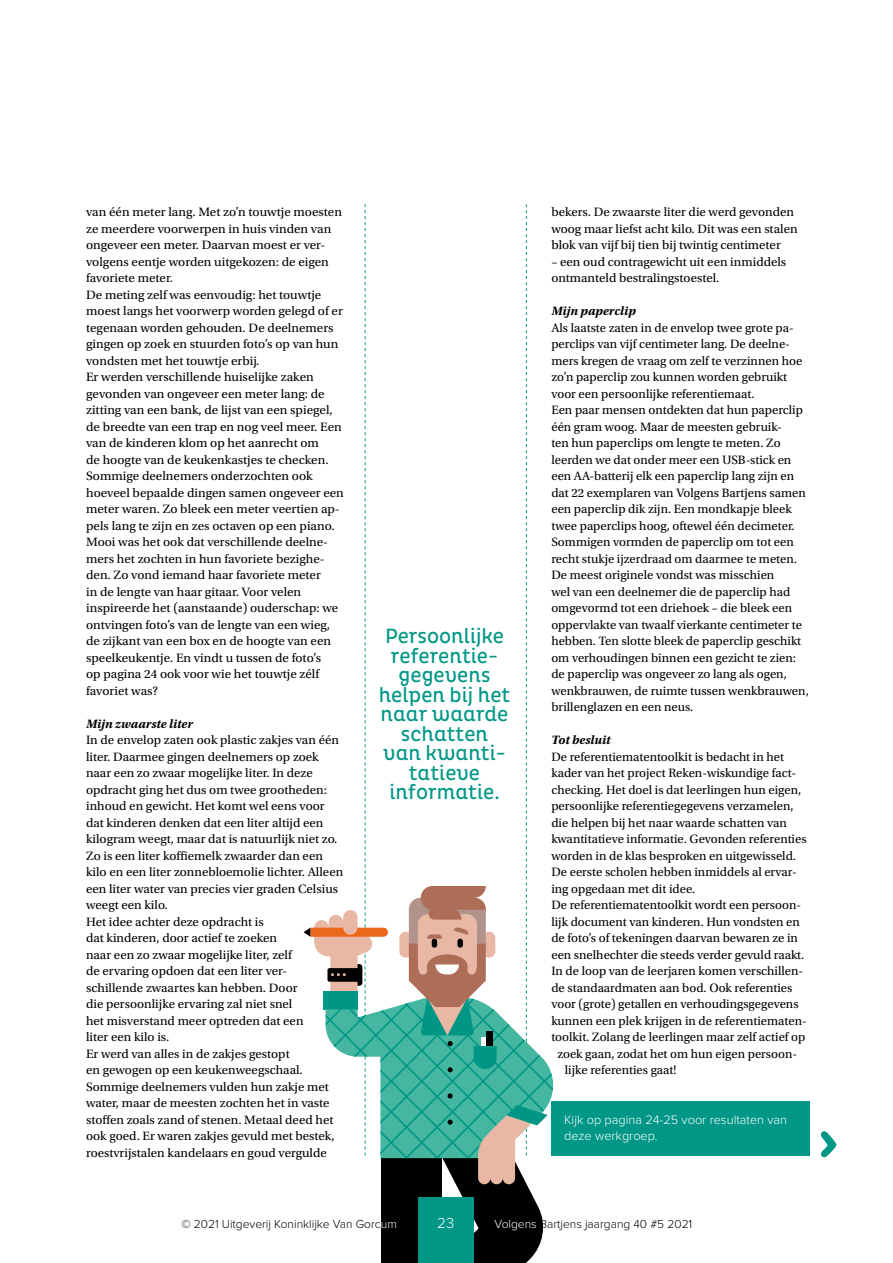
<style>
.page{position:relative;width:893px;height:1263px;background:#fff}
.page>*{position:absolute;margin:0;border:0;box-sizing:border-box;transform-origin:0 0}
.t1{font:21px/19.5px "Pluto Cond";color:#009786;text-align:center}
.t2{font:300 15px "Proxima Nova";color:#fff}
.t3{font:12.75px/16.5px "Utopia Std";color:#000}
.t4{font:300 12.75px/16.5px "Proxima Nova";color:#fff}
.t5{font:italic 700 12.75px "Utopia Std";color:#000}
.t6{font:300 12px "Proxima Nova";color:#000}
.s1{color:#fff}
</style>
<div class="page">
<div style="left:551px;top:1101px;width:259px;height:54px;background:#009786"></div>
<svg style="left:821px;top:1131px;width:15px;height:26px"></svg>
<svg style="left:304px;top:204px;width:253px;height:1059px"></svg>
<div style="left:418px;top:1197px;width:55px;height:66px;background:#009786"></div>
<p class="t3" style="left:86px;top:204px;width:259px">van één meter lang. Met zo’n touwtje moesten ze meerdere voorwerpen in huis vinden van ongeveer een meter. Daarvan moest er ver&shy;volgens eentje worden uitgekozen: de eigen favoriete meter.<br>De meting zelf was eenvoudig: het touwtje moest langs het voorwerp worden gelegd of er tegenaan worden gehouden. De deelnemers gingen op zoek en stuurden foto’s op van hun vondsten met het touwtje erbij.<br>Er werden verschillende huiselijke zaken gevonden van ongeveer een meter lang: de zitting van een bank, de lijst van een spiegel, de breedte van een trap en nog veel meer. Een van de kinderen klom op het aanrecht om<br>de hoogte van de keukenkastjes te checken.<br>Sommige deelnemers onderzochten ook hoeveel bepaalde dingen samen ongeveer een meter waren. Zo bleek een meter veertien ap&shy;pels lang te zijn en zes octaven op een piano.<br>Mooi was het ook dat verschillende deelne&shy;mers het zochten in hun favoriete bezighe&shy;den. Zo vond iemand haar favoriete meter<br>in de lengte van haar gitaar. Voor velen inspireerde het (aanstaande) ouderschap: we ontvingen foto’s van de lengte van een wieg, de zijkant van een box en de hoogte van een speelkeukentje. En vindt u tussen de foto’s<br>op pagina 24 ook voor wie het touwtje zélf favoriet was?</p>
<p class="t5" style="left:86px;top:716px;width:108px">Mijn zwaarste liter</p>
<p class="t3" style="left:86px;top:732px;width:259px">In de envelop zaten ook plastic zakjes van één liter. Daarmee gingen deelnemers op zoek naar een zo zwaar mogelijke liter. In deze opdracht ging het dus om twee grootheden: inhoud en gewicht. Het komt wel eens voor dat kinderen denken dat een liter altijd een kilogram weegt, maar dat is natuurlijk niet zo.<br>Zo is een liter koffiemelk zwaarder dan een kilo en een liter zonnebloemolie lichter. Alleen een liter water van precies vier graden Celsius weegt een kilo.<br>Het idee achter deze opdracht is<br>dat kinderen, door actief te zoeken<br>naar een zo zwaar mogelijke liter, zelf<br>de ervaring opdoen dat een liter ver&shy;schillende zwaartes kan hebben. Door<br>die persoonlijke ervaring zal niet snel<br>het misverstand meer optreden dat een<br>liter een kilo is.<br>Er werd van alles in de zakjes gestopt<br>en gewogen op een keukenweegschaal.<br>Sommige deelnemers vulden hun zakje met water, maar de meesten zochten het in vaste stoffen zoals zand of stenen. Metaal deed het ook goed. Er waren zakjes gevuld met bestek, roestvrijstalen kandelaars en goud vergulde</p>
<h1 class="t1" style="left:379px;top:626px;width:133px">Persoonlijke referentie&shy;gegevens helpen bij het naar waarde schatten<br>van kwanti&shy;tatieve informatie.</h1>
<p class="t3" style="left:551px;top:204px;width:248px">bekers. De zwaarste liter die werd gevonden woog maar liefst acht kilo. Dit was een stalen blok van vijf bij tien bij twintig centimeter</p>
<p class="t3" style="left:551px;top:253px;width:236px">– een oud contragewicht uit een inmiddels ontmanteld bestralingstoestel.</p>
<p class="t5" style="left:551px;top:303px;width:86px">Mijn paperclip</p>
<p class="t3" style="left:551px;top:319px;width:259px">Als laatste zaten in de envelop twee grote pa&shy;perclips van vijf centimeter lang. De deelne&shy;mers kregen de vraag om zelf te verzinnen hoe zo’n paperclip zou kunnen worden gebruikt voor een persoonlijke referentiemaat.<br>Een paar mensen ontdekten dat hun paperclip één gram woog. Maar de meesten gebruik-<br>ten hun paperclips om lengte te meten. Zo leerden we dat onder meer een USB-stick en een AA-batterij elk een paperclip lang zijn en dat 22 exemplaren van Volgens Bartjens samen een paperclip dik zijn. Een mondkapje bleek twee paperclips hoog, oftewel één decimeter.<br>Sommigen vormden de paperclip om tot een recht stukje ijzerdraad om daarmee te meten.<br>De meest originele vondst was misschien<br>wel van een deelnemer die de paperclip had omgevormd tot een driehoek – die bleek een oppervlakte van twaalf vierkante centimeter te hebben. Ten slotte bleek de paperclip geschikt om verhoudingen binnen een gezicht te zien: de paperclip was ongeveer zo lang als ogen, wenkbrauwen, de ruimte tussen wenkbrauwen, brillenglazen en een neus.</p>
<p class="t5" style="left:551px;top:732px;width:61px">Tot besluit</p>
<p class="t3" style="left:551px;top:748px;width:234px">De referentiematentoolkit is bedacht in het</p>
<p class="t3" style="left:551px;top:765px;width:246px">kader van het project Reken-wiskundige fact-</p>
<p class="t3" style="left:551px;top:781px;width:251px">checking. Het doel is dat leerlingen hun eigen,</p>
<p class="t3" style="left:551px;top:798px;width:244px">persoonlijke referentiegegevens verzamelen,</p>
<p class="t3" style="left:551px;top:814px;width:237px">die helpen bij het naar waarde schatten van</p>
<p class="t3" style="left:551px;top:831px;width:257px">kwantitatieve informatie. Gevonden referenties</p>
<p class="t3" style="left:551px;top:847px;width:246px">worden in de klas besproken en uitgewisseld.</p>
<p class="t3" style="left:551px;top:864px;width:247px">De eerste scholen hebben inmiddels al ervar-</p>
<p class="t3" style="left:551px;top:880px;width:145px">ing opgedaan met dit idee.</p>
<p class="t3" style="left:551px;top:897px;width:251px">De referentiematentoolkit wordt een persoon-</p>
<p class="t3" style="left:551px;top:913px;width:250px">lijk document van kinderen. Hun vondsten en</p>
<p class="t3" style="left:551px;top:930px;width:248px">de foto’s of tekeningen daarvan bewaren ze in</p>
<p class="t3" style="left:551px;top:946px;width:254px">een snelhechter die steeds verder gevuld raakt.</p>
<p class="t3" style="left:551px;top:963px;width:253px">In de loop van de leerjaren komen verschillen-</p>
<p class="t3" style="left:551px;top:979px;width:242px">de standaardmaten aan bod. Ook referenties</p>
<p class="t3" style="left:551px;top:996px;width:249px">voor (grote) getallen en verhoudingsgegevens</p>
<p class="t3" style="left:551px;top:1012px;width:257px">kunnen een plek krijgen in de referentiematen-</p>
<p class="t3" style="left:551px;top:1029px;width:255px">toolkit. Zolang de leerlingen maar zelf actief op</p>
<p class="t3" style="left:557px;top:1045px;width:240px">zoek gaan, zodat het om hun eigen persoon-</p>
<p class="t3" style="left:565px;top:1062px;width:113px">lijke referenties gaat!</p>
<p class="t4" style="left:564px;top:1112px;width:224px">Kijk op pagina 24-25 voor resultaten van deze werkgroep.</p>
<p class="t6" style="left:181px;top:1218px;width:217px">© 2021 Uitgeverij Koninklijke Van Gorc<span class="s1">um</span></p>
<p class="t2" style="left:437px;top:1216px;width:18px">23</p>
<p class="t6" style="left:495px;top:1218px;width:199px"><span class="s1">Volgens</span> Bartjens jaargang 40 #5 2021</p>
</div>
